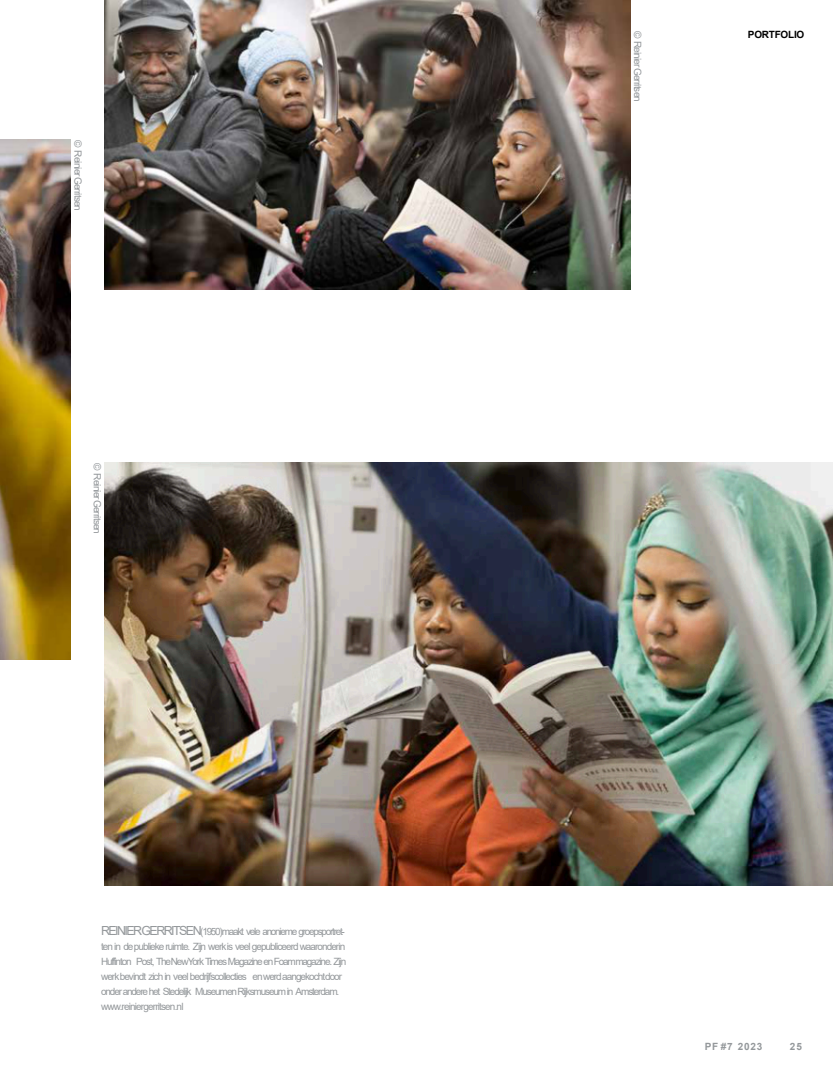
<style>
.page{position:relative;width:833px;height:1081px;background:#fff}
.page>*{position:absolute;margin:0;border:0;box-sizing:border-box;transform-origin:0 0}
.t1{font:10px/15px "Arial";letter-spacing:-.115em;color:#94989b}
.t2{font:10px "Arial";letter-spacing:-.095em;color:#94989b}
.t3{font:700 10px "Arial";letter-spacing:.075em;color:#94989b}
.t4{font:700 10px "Arial";letter-spacing:-.025em;color:#000}
.s1{font-size:12.5px}
</style>
<div class="page">
<img style="left:0;top:140px;width:71px;height:519px">
<img style="left:105px;top:463px;width:728px;height:422px">
<img style="left:105px;top:0;width:525px;height:290px">
<p class="t2" style="left:82px;top:140px;width:72px;rotate:90deg">© Reinier Gerritsen</p>
<p class="t2" style="left:101px;top:463px;width:72px;rotate:90deg">© Reinier Gerritsen</p>
<p class="t1" style="left:101px;top:925px;width:247px"><span class="s1">REINIER GERRITSEN</span>(1950)maakt vele anonieme groepsportret&shy;ten in de publieke ruimte. Zijn werk is veel gepubliceerd waaronder in Huffinton Post, The New York Times Magazine en Foam magazine. Zijn werk bevindt zich in veel bedrijfscollecties en werd aangekocht door onder andere het Stedelijk Museum en Rijksmuseum in Amsterdam. www.reiniergerritsen.nl</p>
<p class="t2" style="left:641px;top:31px;width:72px;rotate:90deg">© Reinier Gerritsen</p>
<p class="t4" style="left:748px;top:31px;width:58px">PORTFOLIO</p>
<p class="t3" style="left:705px;top:1043px;width:59px">PF #7 2023</p>
<p class="t3" style="left:790px;top:1043px;width:14px">25</p>
</div>
